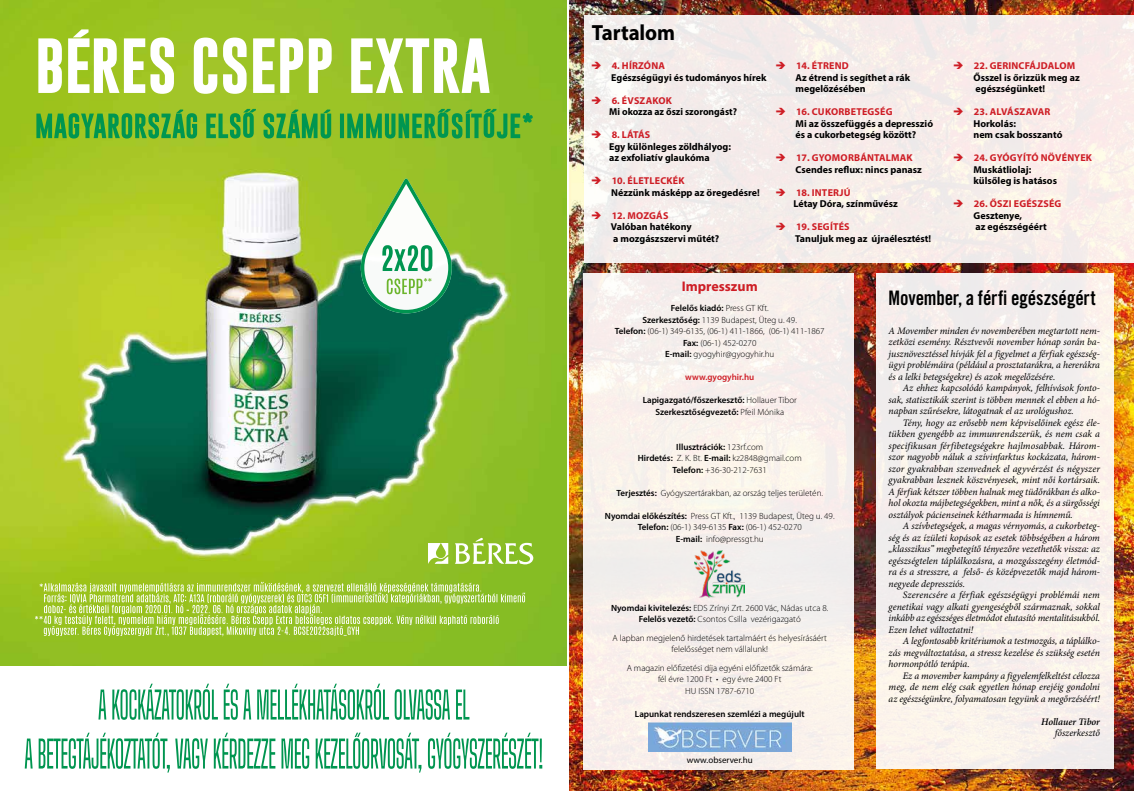
<style>
.page{position:relative;width:1134px;height:791px;background:#fff}
.page>*{position:absolute;margin:0;border:0;box-sizing:border-box;transform-origin:0 0}
.t1{font:700 22px "Myriad Pro";letter-spacing:-.005em;color:#000;scale:.95 1}
.t2{font:700 20px "Hu Trade Cond";letter-spacing:-.005em;color:#000;scale:.95 1}
.t3{font:700 14px "Myriad Pro";color:#ce1d25}
.t4{font:italic 10px/11.5px "Minion Pro";letter-spacing:-.01em;color:#000;text-align:justify}
.t5{font:700 10px/11.5px "Myriad Pro";color:#000}
.t6{font:italic 600 10px "Minion Pro";letter-spacing:-.005em;color:#000}
.t7{font:300 9px/11.5px "Myriad Pro";color:#000;text-align:center}
.t8{font:600 9px/11.5px "Myriad Pro";color:#000;text-align:center}
.t9{font:600 9px "Myriad Pro";color:#ce1d25}
.t10{font:9px "Myriad Pro";color:#000}
.s1{color:#ce1d25}
.s2{font-weight:600}
.s3{font-weight:300}
</style>
<div class="page">
<img style="left:569px;top:0;width:565px;height:791px">
<div style="left:584px;top:15px;width:550px;height:248px;background:#f6ecea"></div>
<div style="left:876px;top:274px;width:237px;height:495px;background:#f6eeec"></div>
<div style="left:583px;top:273px;width:270px;height:496px;background:#f8efec"></div>
<img style="left:648px;top:722px;width:143px;height:29px">
<img style="left:695px;top:550px;width:49px;height:48px">
<img style="left:0;top:0;width:567px;height:666px">
<svg style="left:35px;top:582px;width:490px;height:54px;background:#aacd53"></svg>
<svg style="left:428px;top:543px;width:20px;height:21px"></svg>
<svg style="left:455px;top:538px;width:78px;height:26px"></svg>
<img style="left:361px;top:179px;width:91px;height:134px">
<svg style="left:382px;top:245px;width:50px;height:26px"></svg>
<svg style="left:387px;top:278px;width:45px;height:16px"></svg>
<svg style="left:25px;top:733px;width:517px;height:39px"></svg>
<svg style="left:98px;top:684px;width:371px;height:36px"></svg>
<svg style="left:38px;top:29px;width:452px;height:65px"></svg>
<svg style="left:36px;top:109px;width:497px;height:30px;background:#53ae39"></svg>
<h1 class="t1" style="left:592px;top:19px;width:89px">Tartalom</h1>
<p class="t5" style="left:611px;top:60px;width:157px;text-indent:-20px"><span class="s1">➔ 4. HÍRZÓNA<br></span>Egészségügyi és tudományos hírek</p>
<p class="t5" style="left:609px;top:94px;width:129px;text-indent:-18px"><span class="s1">➔ 6. ÉVSZAKOK<br></span>Mi okozza az őszi szorongást?</p>
<p class="t5" style="left:609px;top:129px;width:123px;text-indent:-18px"><span class="s1">➔ 8. LÁTÁS<br></span>Egy különleges zöldhályog: az exfoliatív glaukóma</p>
<p class="t5" style="left:611px;top:175px;width:150px;text-indent:-20px"><span class="s1">➔ 10. ÉLETLECKÉK<br></span>Nézzünk másképp az öregedésre!</p>
<p class="t5" style="left:611px;top:209px;width:110px;text-indent:-20px"><span class="s1">➔ 12. MOZGÁS<br></span>Valóban hatékony<br>a mozgászszervi műtét?</p>
<p class="t5" style="left:795px;top:60px;width:116px;text-indent:-20px"><span class="s1">➔ 14. ÉTREND<br></span>Az étrend is segíthet a rák megelőzésében</p>
<p class="t5" style="left:795px;top:106px;width:139px;text-indent:-20px"><span class="s1">➔ 16. CUKORBETEGSÉG<br></span>Mi az összefüggés a depresszió és a cukorbetegség között?</p>
<p class="t5" style="left:795px;top:152px;width:128px;text-indent:-20px"><span class="s1">➔ 17. GYOMORBÁNTALMAK<br></span>Csendes reflux: nincs panasz</p>
<p class="t5" style="left:793px;top:186px;width:106px;text-indent:-18px"><span class="s1">➔ 18. INTERJÚ<br></span>Létay Dóra, színművész</p>
<p class="t5" style="left:795px;top:221px;width:138px;text-indent:-20px"><span class="s1">➔ 19. SEGÍTÉS<br></span>Tanuljuk meg az újraélesztést!</p>
<p class="t5" style="left:973px;top:60px;width:108px;text-indent:-20px"><span class="s1">➔ 22. GERINCFÁJDALOM<br></span>Ősszel is őrizzük meg az egészségünket!</p>
<p class="t5" style="left:973px;top:106px;width:90px;text-indent:-20px"><span class="s1">➔ 23. ALVÁSZAVAR<br></span>Horkolás:<br>nem csak bosszantó</p>
<p class="t5" style="left:973px;top:152px;width:120px;text-indent:-20px"><span class="s1">➔ 24. GYÓGYÍTÓ NÖVÉNYEK<br></span>Muskátliolaj:<br>külsőleg is hatásos</p>
<p class="t5" style="left:973px;top:198px;width:89px;text-indent:-20px"><span class="s1">➔ 26. ŐSZI EGÉSZSÉG<br></span>Gesztenye,<br>az egészségéért</p>
<h3 class="t3" style="left:682px;top:277px;width:77px">Impresszum</h3>
<p class="t7" style="left:615px;top:303px;width:211px"><span class="s2">Felelős kiadó:</span> Press GT Kft.<br><span class="s2">Szerkesztőség:</span> 1139 Budapest, Üteg u. 49.<br><span class="s2">Telefon:</span> (06-1) 349-6135, (06-1) 411-1866, (06-1) 411-1867<br><span class="s2">Fax:</span> (06-1) 452-0270<br><span class="s2">E-mail:</span> gyogyhir@gyogyhir.hu</p>
<p class="t9" style="left:685px;top:372px;width:71px">www.gyogyhir.hu</p>
<p class="t8" style="left:643px;top:394px;width:156px">Lapigazgató/főszerkesztő: <span class="s3">Hollauer Tibor<br></span>Szerkesztőségvezető: <span class="s3">Pfeil Mónika</span></p>
<p class="t7" style="left:638px;top:441px;width:165px"><span class="s2">Illusztrációk:</span> 123rf.com<br><span class="s2">Hirdetés:</span> Z. K. Bt. <span class="s2">E-mail:</span> kz2848@gmail.com<br><span class="s2">Telefon:</span> +36-30-212-7631</p>
<p class="t7" style="left:616px;top:487px;width:208px"><span class="s2">Terjesztés:</span> Gyógyszertárakban, az ország teljes területén.</p>
<p class="t7" style="left:605px;top:510px;width:231px"><span class="s2">Nyomdai előkészítés:</span> Press GT Kft., 1139 Budapest, Üteg u. 49.<br><span class="s2">Telefon:</span> (06-1) 349-6135 <span class="s2">Fax:</span> (06-1) 452-0270<br><span class="s2">E-mail:</span> info@pressgt.hu</p>
<p class="t7" style="left:611px;top:602px;width:219px"><span class="s2">Nyomdai kivitelezés:</span> EDS Zrínyi Zrt. 2600 Vác, Nádas utca 8.<br><span class="s2">Felelős vezető:</span> Csontos Csilla vezérigazgató</p>
<p class="t7" style="left:612px;top:632px;width:216px">A lapban megjelenő hirdetések tartalmáért és helyesírásáért felelősséget nem vállalunk!</p>
<p class="t7" style="left:627px;top:662px;width:188px">A magazin előfizetési díja egyéni előfizetők számára: fél évre 1200 Ft • egy évre 2400 Ft<br>HU ISSN 1787-6710</p>
<p class="t8" style="left:635px;top:707px;width:171px">Lapunkat rendszeresen szemlézi a megújult</p>
<p class="t10" style="left:687px;top:754px;width:67px">www.observer.hu</p>
<h2 class="t2" style="left:889px;top:286px;width:219px">Movember, a férfi egészségért</h2>
<p class="t4" style="left:889px;top:325px;width:213px">A Movember minden év novemberében megtartott nem&shy;zetközi esemény. Résztvevői november hónap során ba&shy;jusznövesztéssel hívják fel a figyelmet a férfiak egészség&shy;ügyi problémáira (például a prosztatarákra, a hererákra és a lelki betegségekre) és azok megelőzésére.</p>
<p class="t4" style="left:889px;top:382px;width:213px;text-indent:14px">Az ehhez kapcsolódó kampányok, felhívások fonto&shy;sak, statisztikák szerint is többen mennek el ebben a hó&shy;napban szűrésekre, látogatnak el az urológushoz.</p>
<p class="t4" style="left:889px;top:417px;width:213px;text-indent:14px">Tény, hogy az erősebb nem képviselőinek egész éle&shy;tükben gyengébb az immunrendszerük, és nem csak a specifikusan férfibetegségekre hajlmosabbak. Három&shy;szor nagyobb náluk a szívinfarktus kockázata, három&shy;szor gyakrabban szenvednek el agyvérzést és négyszer gyakrabban lesznek köszvényesek, mint női kortársaik.<br>A férfiak kétszer többen halnak meg tüdőrákban és alko&shy;hol okozta májbetegségekben, mint a nők, és a sürgősségi osztályok pácienseinek kétharmada is hímnemű.</p>
<p class="t4" style="left:889px;top:520px;width:213px;text-indent:14px">A szívbetegségek, a magas vérnyomás, a cukorbeteg&shy;ség és az ízületi kopások az esetek többségében a három „klasszikus” megbetegítő tényezőre vezethetők vissza: az egészségtelen táplálkozásra, a mozgásszegény életmód&shy;ra és a stresszre, a felső- és középvezetők majd három&shy;negyede depressziós.</p>
<p class="t4" style="left:889px;top:589px;width:213px;text-indent:14px">Szerencsére a férfiak egészségügyi problémái nem genetikai vagy alkati gyengeségből származnak, sokkal inkább az egészséges életmódot elutasító mentalitásukból.<br>Ezen lehet változtatni!</p>
<p class="t4" style="left:889px;top:635px;width:213px;text-indent:14px">A legfontosabb kritériumok a testmozgás, a táplálko&shy;zás megváltoztatása, a stressz kezelése és szükség esetén hormonpótló terápia.</p>
<p class="t4" style="left:889px;top:670px;width:213px;text-indent:14px">Ez a movember kampány a figyelemfelkeltést célozza meg, de nem elég csak egyetlen hónap erejéig gondolni az egészségünkre, folyamatosan tegyünk a megőrzéséért!</p>
<p class="t6" style="left:1041px;top:715px;width:60px">Hollauer Tibor</p>
<p class="t4" style="left:1055px;top:727px;width:47px">főszerkesztő</p>
</div>
